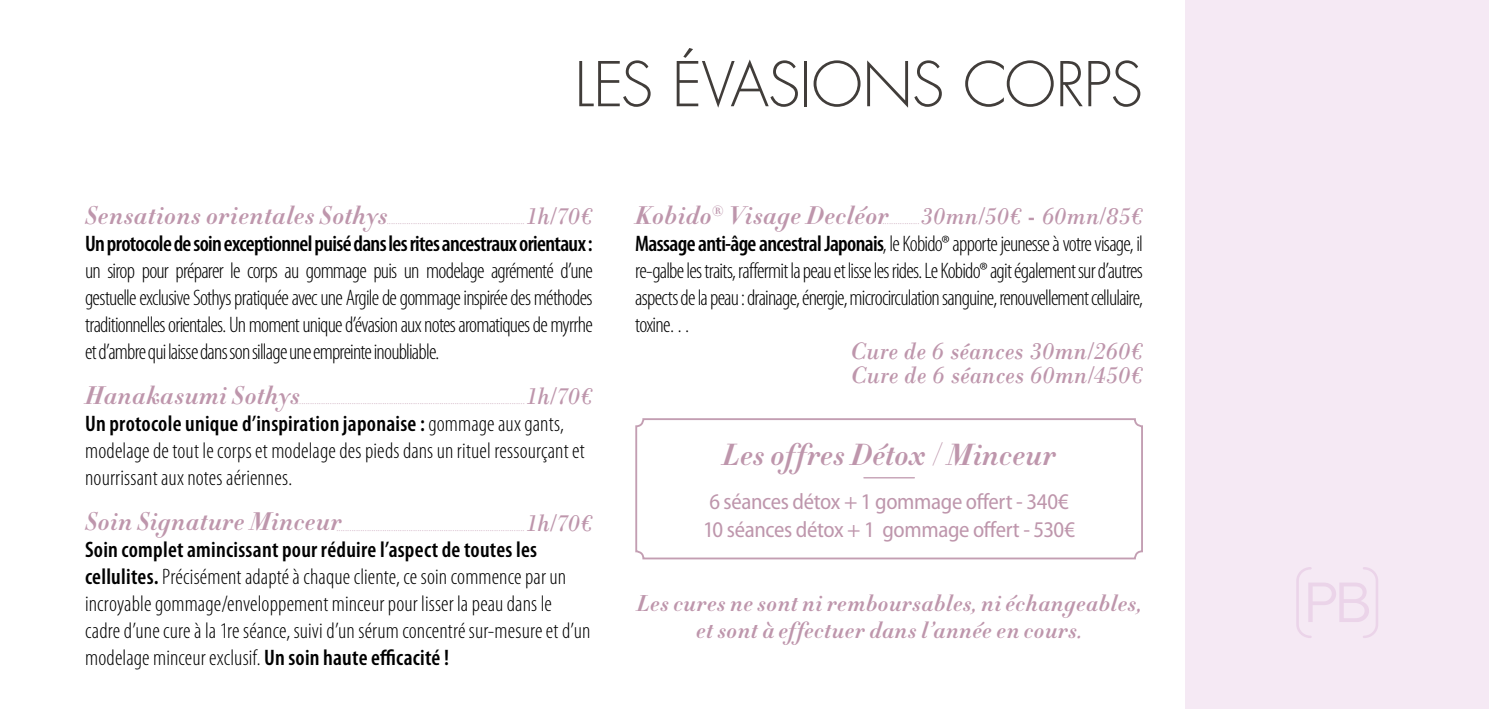
<style>
.page{position:relative;width:1489px;height:709px;background:#fff}
.page>*{position:absolute;margin:0;border:0;box-sizing:border-box;transform-origin:0 0}
.t1{font:300 60px "Futura Std";letter-spacing:-.02em;color:#413d3a}
.t2{font:italic 700 30px "Didot HTF 06";letter-spacing:.005em;color:#be96ac}
.t3{font:italic 700 25px "Didot HTF 06";letter-spacing:.015em;color:#be96ac}
.t4{font:italic 25px "Bodoni";color:#be96ac}
.t5{font:300 condensed 22.5px/27px "Myriad Pro";letter-spacing:.005em;color:#000}
.t6{font:italic 700 22.5px/27px "Didot HTF 06";letter-spacing:.015em;color:#be96ac;text-align:center}
.t7{font:semi-condensed 22.5px "Myriad Pro";letter-spacing:-.015em;color:#be96ac}
.t8{font:italic 7.5px "Bodoni";color:#be96ac}
.t9{font:italic 7.5px "Bodoni";color:#bf95ad}
.s1{font-weight:600}
</style>
<div class="page">
<div style="left:1185px;top:0;width:303px;height:709px;background:#f5e9f4"></div>
<svg style="left:1296px;top:567px;width:81px;height:71px"></svg>
<div style="left:635px;top:418px;width:507px;height:141px;border:2px solid #be96ac;border-radius:7px"></div>
<hr style="left:863px;top:477px;width:51px;height:1px;background:#be96ac">
<p class="t1" style="left:574px;top:48px;width:570px">LES ÉVASIONS CORPS</p>
<p class="t3" style="left:85px;top:199px;width:304px">Sensations orientales Sothys</p>
<p class="t5" style="left:85px;top:230px;width:509px;text-align:justify"><span class="s1">Un protocole de soin exceptionnel puisé dans les rites ancestraux orientaux : </span>un sirop pour préparer le corps au gommage puis un modelage agrémenté d’une gestuelle exclusive Sothys pratiquée avec une Argile de gommage inspirée des méthodes traditionnelles orientales. Un moment unique d’évasion aux notes aromatiques de myrrhe et d’ambre qui laisse dans son sillage une empreinte inoubliable.</p>
<p class="t4" style="left:526px;top:201px;width:68px">1h/70€</p>
<p class="t8" style="left:387px;top:217px;width:140px">...............................................................</p>
<p class="t3" style="left:85px;top:379px;width:216px">Hanakasumi Sothys</p>
<p class="t5" style="left:85px;top:410px;width:501px"><span class="s1">Un protocole unique d’inspiration japonaise :</span> gommage aux gants, modelage de tout le corps et modelage des pieds dans un rituel ressourçant et nourrissant aux notes aériennes.</p>
<p class="t4" style="left:526px;top:381px;width:68px">1h/70€</p>
<p class="t8" style="left:297px;top:397px;width:229px">........................................................................................................</p>
<p class="t3" style="left:85px;top:506px;width:258px">Soin Signature Minceur</p>
<p class="t5" style="left:85px;top:536px;width:507px"><span class="s1">Soin complet amincissant pour réduire l’aspect de toutes les cellulites.</span> Précisément adapté à chaque cliente, ce soin commence par un incroyable gommage/enveloppement minceur pour lisser la peau dans le cadre d’une cure à la 1re séance, suivi d’un sérum concentré sur-mesure et d’un modelage minceur exclusif. <span class="s1">Un soin haute efficacité !</span></p>
<p class="t4" style="left:526px;top:508px;width:68px">1h/70€</p>
<p class="t9" style="left:336px;top:524px;width:190px">......................................................................................</p>
<p class="t3" style="left:635px;top:199px;width:255px">Kobido<sup>®</sup> Visage Decléor</p>
<p class="t5" style="left:635px;top:230px;width:509px;text-align:justify"><span class="s1">Massage anti-âge ancestral Japonais</span>, le Kobido® apporte jeunesse à votre visage, il re-galbe les traits, raffermit la peau et lisse les rides. Le Kobido® agit également sur d’autres aspects de la peau : drainage, énergie, microcirculation sanguine, renouvellement cellulaire, toxine…</p>
<p class="t4" style="left:920px;top:201px;width:224px">30mn/50€ - 60mn/85€</p>
<p class="t8" style="left:882px;top:217px;width:39px">.................</p>
<p class="t4" style="left:850px;top:336px;width:294px">Cure de 6 séances 30mn/260€</p>
<p class="t4" style="left:850px;top:360px;width:294px">Cure de 6 séances 60mn/450€</p>
<p class="t2" style="left:722px;top:435px;width:334px">Les offres Détox / Minceur</p>
<p class="t7" style="left:709px;top:490px;width:361px">6 séances détox + 1 gommage offert - 340€</p>
<p class="t7" style="left:703px;top:517px;width:373px">10 séances détox + 1 gommage offert - 530€</p>
<p class="t6" style="left:636px;top:590px;width:506px">Les cures ne sont ni remboursables, ni échangeables, et sont à effectuer dans l’année en cours.</p>
</div>
